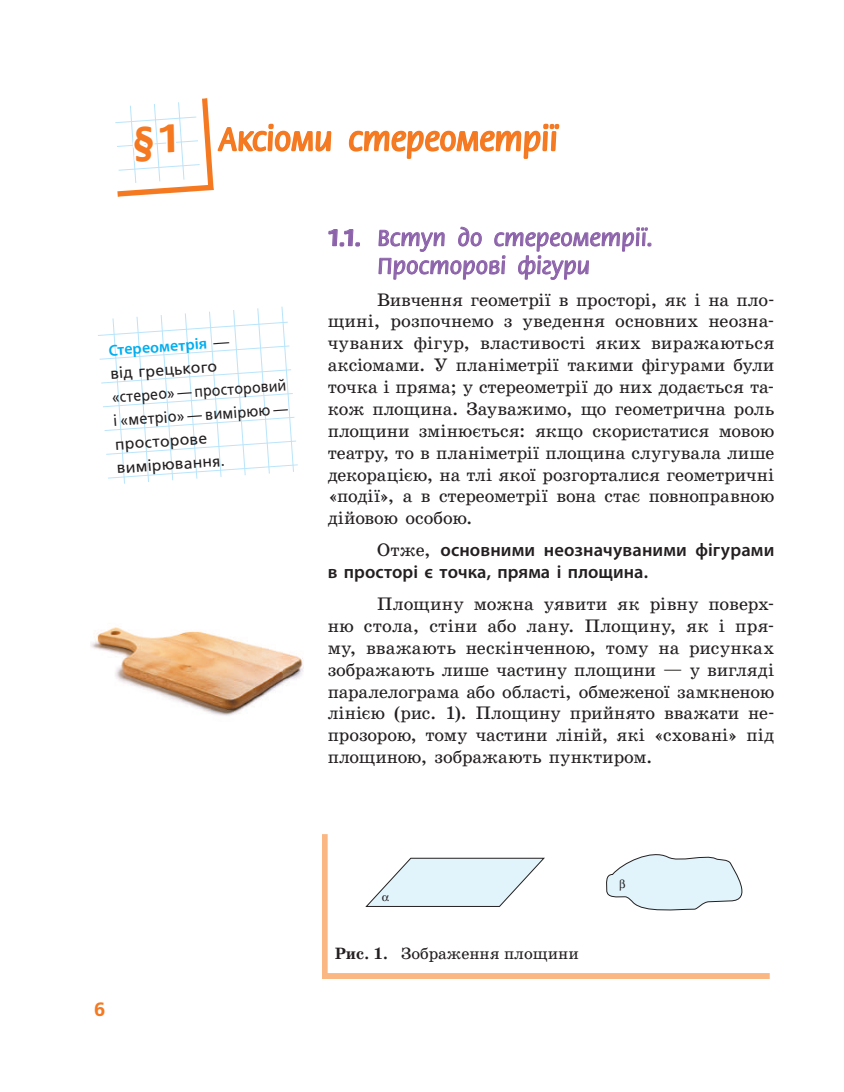
<style>
.page{position:relative;width:844px;height:1092px;background:#fff}
.page>*{position:absolute;margin:0;border:0;box-sizing:border-box;transform-origin:0 0}
.t1{font:35px "Flora C";color:#f47921;scale:.96 1}
.t2{font:24.5px/28px "Flora C";color:#8c62aa;text-align:center}
.t3{font:700 19.25px "Free Set C";color:#f47921}
.t4{font:18.38px/21.9px "School Book C";letter-spacing:-.005em;color:#231f20;text-align:justify}
.t5{font:600 18.38px/21.9px "Myriad Pro";letter-spacing:.005em;color:#231f20}
.t6{font:16.62px "School Book C";color:#231f20}
.t7{font:15.75px/23.6px "Free Set C";color:#231f20}
.t8{font:600 15.75px "Myriad Pro";color:#00aeef}
.s1{font-family:"Free Set C";font-weight:400;color:#231f20}
.s2{font-weight:700}
.s3{font-family:"School Book C";font-weight:400}
</style>
<div class="page">
<img style="left:90px;top:626px;width:213px;height:90px">
<svg style="left:606px;top:854px;width:137px;height:57px"></svg>
<svg style="left:365px;top:857px;width:180px;height:50px"></svg>
<svg style="left:98px;top:98px;width:553px;height:386px"></svg>
<h1 class="t1" style="left:218px;top:121px;width:355px">аксіоми стереометрії</h1>
<p class="t8" style="left:108px;top:340px;width:122px;rotate:-4deg">Стереометрія <span class="s1">—</span></p>
<p class="t7" style="left:109px;top:362px;width:176px;rotate:-4deg">від грецького<br>«стерео» — просторовий і «метріо» — вимірюю — просторове вимірювання.</p>
<h2 class="t2" style="left:327px;top:224px;width:327px"><span class="s2">1.1.</span> Вступ до стереометрії.<br>Просторові фігури</h2>
<p class="t4" style="left:327px;top:288px;width:448px;text-indent:50px">Вивчення геометрії в просторі, як і на пло&shy;щині, розпочнемо з уведення основних неозна&shy;чуваних фігур, властивості яких виражаються аксіомами. У планіметрії такими фігурами були точка і пряма; у стереометрії до них додається та&shy;кож площина. Зауважимо, що геометрична роль площини змінюється: якщо скористатися мовою театру, то в планіметрії площина слугувала лише декорацією, на тлі якої розгорталися геометричні «події», а в стереометрії вона стає повноправною дійовою особою.</p>
<p class="t5" style="left:327px;top:538px;width:448px;text-indent:50px"><span class="s3">Отже,</span> основними неозначуваними фігурами в просторі є точка, пряма і площина.</p>
<p class="t4" style="left:327px;top:593px;width:448px;text-indent:50px">Площину можна уявити як рівну поверх&shy;ню стола, стіни або лану. Площину, як і пря&shy;му, вважають нескінченною, тому на рисунках зображають лише частину площини — у вигляді паралелограма або області, обмеженої замкненою лінією (рис. 1). Площину прийнято вважати не&shy;прозорою, тому частини ліній, які «сховані» під площиною, зображають пунктиром.</p>
<p class="t3" style="left:94px;top:998px;width:13px">6</p>
<p class="t6" style="left:334px;top:944px;width:245px"><span class="s2">Рис. 1.</span> Зображення площини</p>
</div>
